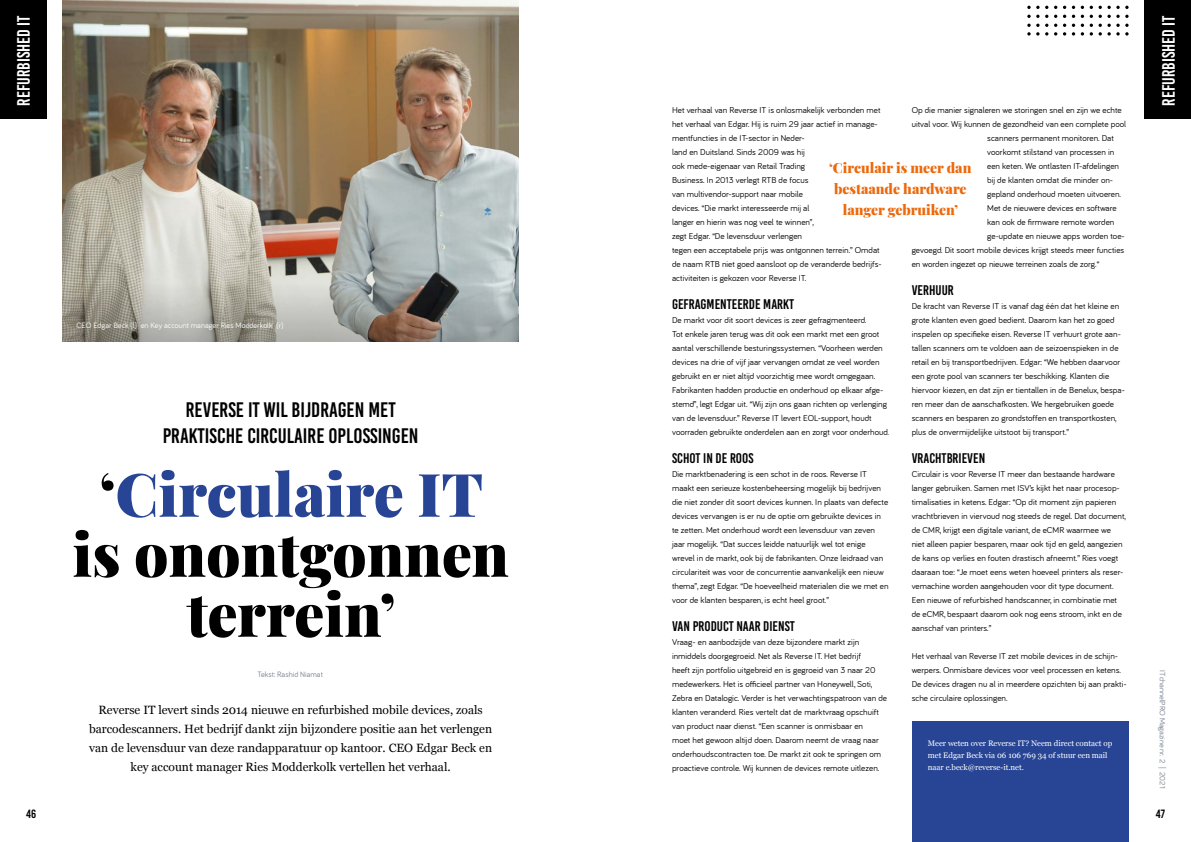
<style>
.page{position:relative;width:1191px;height:842px;background:#fff}
.page>*{position:absolute;margin:0;border:0;box-sizing:border-box;transform-origin:0 0}
.t1{font:900 60px/60px "Playfair Display";color:#000;text-align:center}
.t2{font:21px/26px "Bebas Kai";color:#000;text-align:center}
.t3{font:17.9px "Bebas Kai";color:#fff}
.t4{font:14px "Bebas Kai";color:#000}
.t5{font:900 14px/21px "Playfair Display";color:#ec690c;text-align:center}
.t6{font:12px/19px "Georgia";color:#000;text-align:center}
.t7{font:12px "Bebas Kai";color:#000}
.t8{font:8.8px/14px "Bariol";color:#000}
.t9{font:8px/12px "Georgia";letter-spacing:-.005em;color:#fff}
.t10{font:8px "Bariol";color:#fff}
.t11{font:8px "Bariol";color:#75808f}
.s1{color:#274495}
</style>
<div class="page">
<img style="left:62px;top:0;width:457px;height:272px">
<svg style="left:62px;top:272px;width:457px;height:70px;background:#a0a099"></svg>
<div style="left:911px;top:722px;width:217px;height:120px;background:#274495"></div>
<svg style="left:1027px;top:24px;width:3px;height:12px"></svg>
<svg style="left:1036px;top:24px;width:3px;height:12px"></svg>
<svg style="left:1045px;top:24px;width:3px;height:12px"></svg>
<svg style="left:1054px;top:24px;width:3px;height:12px"></svg>
<svg style="left:1063px;top:6px;width:38px;height:3px"></svg>
<svg style="left:1063px;top:15px;width:38px;height:3px"></svg>
<svg style="left:1063px;top:24px;width:38px;height:12px"></svg>
<svg style="left:1107px;top:24px;width:3px;height:12px"></svg>
<svg style="left:1116px;top:24px;width:3px;height:12px"></svg>
<svg style="left:1125px;top:24px;width:3px;height:12px"></svg>
<div style="left:0;top:0;width:46px;height:119px;background:#000"></div>
<div style="left:1145px;top:0;width:46px;height:119px;background:#000"></div>
<h3 class="t3" style="left:14px;top:106px;width:92px;rotate:-90deg">REFURBISHED IT</h3>
<h3 class="t3" style="left:1158px;top:106px;width:92px;rotate:-90deg">REFURBISHED IT</h3>
<p class="t8" style="left:911px;top:103px;width:212px">Op die manier signaleren we storingen snel en zijn we echte</p>
<p class="t8" style="left:911px;top:117px;width:216px">uitval voor. Wij kunnen de gezondheid van een complete pool</p>
<p class="t8" style="left:987px;top:131px;width:128px">scanners permanent monitoren. Dat</p>
<p class="t8" style="left:987px;top:145px;width:129px">voorkomt stilstand van processen in</p>
<p class="t8" style="left:987px;top:159px;width:133px">een keten. We ontlasten IT-afdelingen</p>
<p class="t8" style="left:987px;top:173px;width:128px">bij de klanten omdat die minder on-</p>
<p class="t8" style="left:987px;top:187px;width:135px">gepland onderhoud moeten uitvoeren.</p>
<p class="t8" style="left:987px;top:201px;width:131px">Met de nieuwere devices en software</p>
<p class="t8" style="left:987px;top:215px;width:129px">kan ook de firmware remote worden</p>
<p class="t8" style="left:987px;top:229px;width:139px">ge-update en nieuwe apps worden toe-</p>
<p class="t8" style="left:911px;top:243px;width:214px">gevoegd. Dit soort mobile devices krijgt steeds meer functies</p>
<p class="t8" style="left:911px;top:257px;width:189px">en worden ingezet op nieuwe terreinen zoals de zorg.“</p>
<h3 class="t4" style="left:911px;top:282px;width:44px">VERHUUR</h3>
<p class="t8" style="left:911px;top:299px;width:215px">De kracht van Reverse IT is vanaf dag één dat het kleine en grote klanten even goed bedient. Daarom kan het zo goed inspelen op specifieke eisen. Reverse IT verhuurt grote aan&shy;tallen scanners om te voldoen aan de seizoenspieken in de retail en bij transportbedrijven. Edgar: “We hebben daarvoor een grote pool van scanners ter beschikking. Klanten die hiervoor kiezen, en dat zijn er tientallen in de Benelux, bespa&shy;ren meer dan de aanschafkosten. We hergebruiken goede scanners en besparen zo grondstoffen en transportkosten, plus de onvermijdelijke uitstoot bij transport.”</p>
<h3 class="t4" style="left:911px;top:450px;width:75px">VRACHTBRIEVEN</h3>
<p class="t8" style="left:911px;top:467px;width:216px">Circulair is voor Reverse IT meer dan bestaande hardware langer gebruiken. Samen met ISV’s kijkt het naar procesop&shy;timalisaties in ketens. Edgar: “Op dit moment zijn papieren vrachtbrieven in viervoud nog steeds de regel. Dat document, de CMR, krijgt een digitale variant, de eCMR waarmee we niet alleen papier besparen, maar ook tijd en geld, aangezien de kans op verlies en fouten drastisch afneemt.” Ries voegt daaraan toe: “Je moet eens weten hoeveel printers als reser&shy;vemachine worden aangehouden voor dit type document.<br>Een nieuwe of refurbished handscanner, in combinatie met de eCMR, bespaart daarom ook nog eens stroom, inkt en de aanschaf van printers.”</p>
<p class="t8" style="left:911px;top:649px;width:216px">Het verhaal van Reverse IT zet mobile devices in de schijn&shy;werpers. Onmisbare devices voor veel processen en ketens.<br>De devices dragen nu al in meerdere opzichten bij aan prakti&shy;sche circulaire oplossingen.</p>
<p class="t8" style="left:672px;top:103px;width:211px">Het verhaal van Reverse IT is onlosmakelijk verbonden met het verhaal van Edgar. Hij is ruim 29 jaar actief in manage&shy;mentfuncties in de IT-sector in Neder-<br>land en Duitsland. Sinds 2009 was hij<br>ook mede-eigenaar van Retail Trading<br>Business. In 2013 verlegt RTB de focus<br>van multivendor-support naar mobile<br>devices. “Die markt interesseerde mij al<br>langer en hierin was nog veel te winnen”,<br>zegt Edgar. “De levensduur verlengen<br>tegen een acceptabele prijs was ontgonnen terrein.” Omdat de naam RTB niet goed aansloot op de veranderde bedrijfs&shy;activiteiten is gekozen voor Reverse IT.</p>
<h3 class="t4" style="left:672px;top:296px;width:124px">GEFRAGMENTEERDE MARKT</h3>
<p class="t8" style="left:672px;top:313px;width:218px">De markt voor dit soort devices is zeer gefragmenteerd.<br>Tot enkele jaren terug was dit ook een markt met een groot aantal verschillende besturingssystemen. “Voorheen werden devices na drie of vijf jaar vervangen omdat ze veel worden gebruikt en er niet altijd voorzichtig mee wordt omgegaan.<br>Fabrikanten hadden productie en onderhoud op elkaar afge&shy;stemd”, legt Edgar uit. “Wij zijn ons gaan richten op verlenging van de levensduur.” Reverse IT levert EOL-support, houdt voorraden gebruikte onderdelen aan en zorgt voor onderhoud.</p>
<h3 class="t4" style="left:672px;top:450px;width:83px">SCHOT IN DE ROOS</h3>
<p class="t8" style="left:672px;top:467px;width:218px">Die marktbenadering is een schot in de roos. Reverse IT maakt een serieuze kostenbeheersing mogelijk bij bedrijven die niet zonder dit soort devices kunnen. In plaats van defecte devices vervangen is er nu de optie om gebruikte devices in te zetten. Met onderhoud wordt een levensduur van zeven jaar mogelijk. “Dat succes leidde natuurlijk wel tot enige wrevel in de markt, ook bij de fabrikanten. Onze leidraad van circulariteit was voor de concurrentie aanvankelijk een nieuw thema”, zegt Edgar. “De hoeveelheid materialen die we met en voor de klanten besparen, is echt heel groot.”</p>
<h3 class="t4" style="left:672px;top:618px;width:124px">VAN PRODUCT NAAR DIENST</h3>
<p class="t8" style="left:672px;top:635px;width:216px">Vraag- en aanbodzijde van deze bijzondere markt zijn inmiddels doorgegroeid. Net als Reverse IT. Het bedrijf<br>heeft zijn portfolio uitgebreid en is gegroeid van 3 naar 20 medewerkers. Het is officieel partner van Honeywell, Soti, Zebra en Datalogic. Verder is het verwachtingspatroon van de klanten veranderd. Ries vertelt dat de marktvraag opschuift van product naar dienst. “Een scanner is onmisbaar en<br>moet het gewoon altijd doen. Daarom neemt de vraag naar onderhoudscontracten toe. De markt zit ook te springen om proactieve controle. Wij kunnen de devices remote uitlezen.</p>
<h3 class="t5" style="left:829px;top:156px;width:144px">‘Circulair is meer dan bestaande hardware langer gebruiken’</h3>
<p class="t10" style="left:77px;top:321px;width:208px">CEO Edgar Beck (l) en Key account manager Ries Modderkolk (r)</p>
<h2 class="t2" style="left:163px;top:396px;width:257px">REVERSE IT WIL BIJDRAGEN MET<br>PRAKTISCHE CIRCULAIRE OPLOSSINGEN</h2>
<h1 class="t1" style="left:72px;top:459px;width:438px">‘<span class="s1">Circulaire IT </span>is onontgonnen terrein’</h1>
<p class="t11" style="left:257px;top:669px;width:67px">Tekst: Rashid Niamat</p>
<p class="t11" style="left:1167px;top:670px;width:119px;rotate:90deg">ITchannelPRO Magazine nr. 2 | 2021</p>
<p class="t6" style="left:89px;top:700px;width:404px">Reverse IT levert sinds 2014 nieuwe en refurbished mobile devices, zoals barcodescanners. Het bedrijf dankt zijn bijzondere positie aan het verlengen van de levensduur van deze randapparatuur op kantoor. CEO Edgar Beck en key account manager Ries Modderkolk vertellen het verhaal.</p>
<p class="t9" style="left:928px;top:737px;width:186px">Meer weten over Reverse IT? Neem direct contact op met Edgar Beck via 06 106 769 34 of stuur een mail naar e.beck@reverse-it.net.</p>
<h3 class="t7" style="left:26px;top:807px;width:12px">46</h3>
<h3 class="t7" style="left:1155px;top:807px;width:11px">47</h3>
</div>
